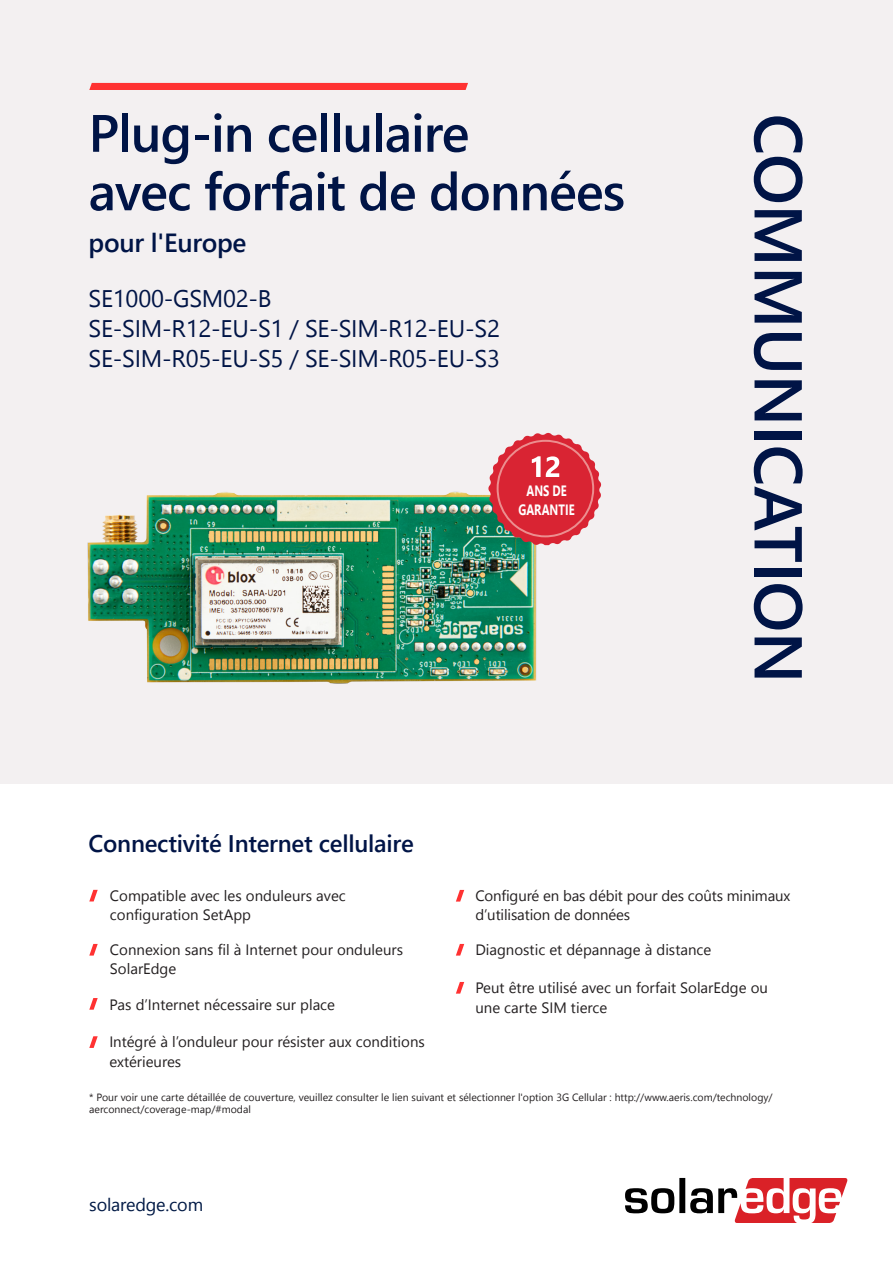
<style>
.page{position:relative;width:893px;height:1263px;background:#fff}
.page>*{position:absolute;margin:0;border:0;box-sizing:border-box;transform-origin:0 0}
.Front_Right_Title{font:600 67.5px "Segoe UI";letter-spacing:-.01em;color:#001446}
.Cover_title{font:600 52.5px "Segoe UI";letter-spacing:-.02em;color:#001446}
.Cover_Sub_Title_-_Co{font:600 26.25px "Segoe UI";letter-spacing:-.01em;color:#001446}
.Cover_sub_title{font:24px "Segoe UI";letter-spacing:-.01em;color:#001446}
.Blue_Title_Benefits{font:600 24px "Segoe UI";letter-spacing:-.01em;color:#001446}
.SolarEdge_Site{font:18px "Segoe UI";letter-spacing:-.01em;color:#001945}
.Benefits_Style_Text{font:15px/19.6px "Segoe UI";color:#231f20}
.t1{font:700 15px "Segoe UI";letter-spacing:.005em;color:#fff;scale:.75 1}
.Body_text_in_table{font:10.5px/12.6px "Segoe UI";color:#231f20}
</style>
<div class="page">
<div style="left:0;top:0;width:893px;height:1249px;background:#f3f0f1"></div>
<div style="left:0;top:784px;width:893px;height:479px;background:#fff"></div>
<svg style="left:625px;top:1178px;width:223px;height:45px"></svg>
<div style="left:89px;top:83px;width:379px;height:7px;background:#ff3232"></div>
<svg style="left:89px;top:944px;width:9px;height:11px"></svg>
<svg style="left:456px;top:944px;width:8px;height:11px"></svg>
<svg style="left:456px;top:890px;width:8px;height:11px"></svg>
<svg style="left:456px;top:982px;width:8px;height:11px"></svg>
<svg style="left:89px;top:998px;width:9px;height:12px"></svg>
<svg style="left:89px;top:1036px;width:9px;height:12px"></svg>
<img style="left:87px;top:491px;width:462px;height:193px">
<svg style="left:488px;top:433px;width:113px;height:112px"></svg>
<svg style="left:89px;top:890px;width:9px;height:11px"></svg>
<p class="Cover_title" style="left:89px;top:91px;width:382px">Plug-in cellulaire</p>
<p class="Cover_title" style="left:89px;top:149px;width:538px">avec forfait de données</p>
<p class="Cover_Sub_Title_-_Co" style="left:89px;top:221px;width:160px">pour 'l Europe</p>
<p class="Cover_sub_title" style="left:89px;top:279px;width:185px">SE1000-GSM02-B</p>
<p class="Cover_sub_title" style="left:89px;top:309px;width:413px">SE-SIM R- 12-EU /1S- SE-SIM R- 12-E U 2S-</p>
<p class="Cover_sub_title" style="left:89px;top:339px;width:413px">SE-SIM R- 05-EU /5S- SE-SIM R- 05-E U 3S-</p>
<p class="t1" style="left:526px;top:478px;width:55px">ANS DE</p>
<p class="t1" style="left:518px;top:497px;width:77px">GARANTIE</p>
<p class="Blue_Title_Benefits" style="left:89px;top:824px;width:327px">Connectivité Internet cellulaire</p>
<p class="Front_Right_Title" style="left:833px;top:114px;width:571px;rotate:90deg">COMMUNICATION</p>
<p class="Benefits_Style_Text" style="left:110px;top:885px;width:237px">Compatible avec les onduleurs avec configuration SetApp</p>
<p class="Benefits_Style_Text" style="left:475px;top:885px;width:317px">Configuré en bas débit pour des coûts minimaux ’d utilisation de données</p>
<p class="Benefits_Style_Text" style="left:110px;top:939px;width:295px">Connexion sans fil à Internet pour onduleurs<br>SolarEdge</p>
<p class="Benefits_Style_Text" style="left:475px;top:939px;width:237px">Diagnostic et dépannage à distance</p>
<p class="Benefits_Style_Text" style="left:110px;top:994px;width:227px">Pas ’d Internet nécessaire sur place</p>
<p class="Benefits_Style_Text" style="left:109px;top:1032px;width:317px">Intégré ’là onduleur pour résister aux conditions extérieures</p>
<p class="Benefits_Style_Text" style="left:475px;top:978px;width:294px">Peut être utilisé avec un forfait SolarEdge ou</p>
<p class="Benefits_Style_Text" style="left:475px;top:997px;width:133px">une carte SIM tierce</p>
<p class="Body_text_in_table" style="left:89px;top:1090px;width:685px">* Pour voir une carte détaillée de couverture, veuillez consulter le lien suivant et sélectionner 'l option G3 Cellular : http://www.aeris.com/technology/ aerconnect/coverage-map/#modal</p>
<p class="SolarEdge_Site" style="left:89px;top:1190px;width:115px">solaredge.com</p>
</div>
